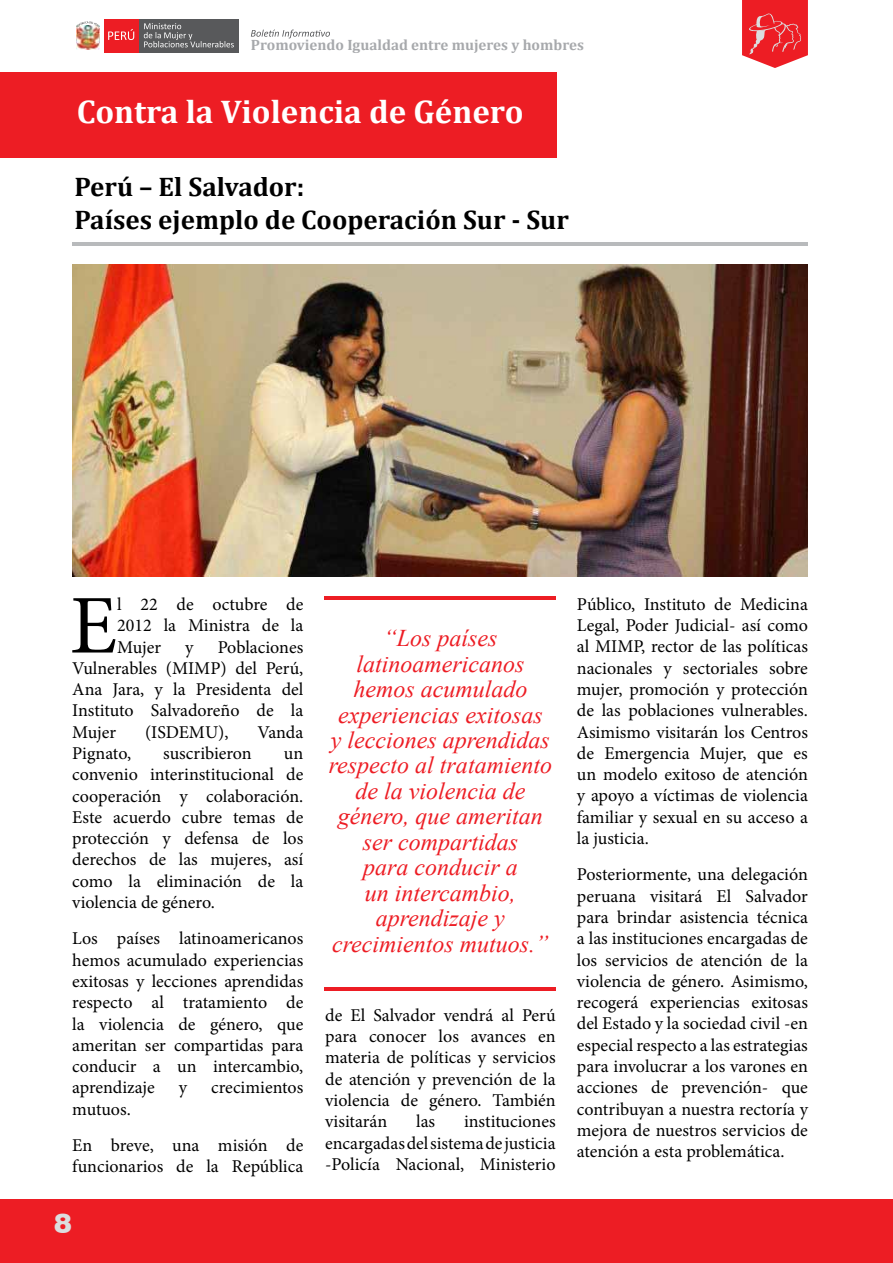
<style>
.page{position:relative;width:893px;height:1263px;background:#fff}
.page>*{position:absolute;margin:0;border:0;box-sizing:border-box;transform-origin:0 0}
.t1{font:83.55px "Minion Pro";color:#000}
.t2{font:700 33px "Cambria";color:#fff}
.t3{font:700 27px/32.4px "Cambria";color:#000}
.t4{font:27px "Swiss 721 BT Black Rounded";color:#dcddde}
.t5{font:italic 24px/25.5px "Times New Roman";color:#ed1d24;text-align:center}
.t6{font:18px/21.3px "Minion Pro";color:#000;text-align:justify}
.t7{font:700 15px "Cambria";color:#a7a9ac}
</style>
<div class="page">
<div style="left:0;top:1199px;width:892px;height:64px;background:#ed1d24"></div>
<svg style="left:251px;top:30px;width:79px;height:8px"></svg>
<img style="left:77px;top:27px;width:22px;height:23px">
<svg style="left:76px;top:21px;width:24px;height:6px"></svg>
<div style="left:104px;top:19px;width:35px;height:33px;background:#ed1d24"></div>
<svg style="left:108px;top:29px;width:26px;height:11px"></svg>
<div style="left:140px;top:19px;width:99px;height:33px;background:#58595b"></div>
<svg style="left:144px;top:23px;width:90px;height:24px"></svg>
<svg style="left:742px;top:0;width:66px;height:68px;background:#ed4046"></svg>
<div style="left:0;top:72px;width:556px;height:85px;background:#ed1d24"></div>
<hr style="left:72px;top:243px;width:736px;height:3px;background:#b8babc">
<hr style="left:325px;top:597px;width:231px;height:3px;background:#ed1d24">
<hr style="left:325px;top:987px;width:231px;height:4px;background:#ed1d24">
<img style="left:72px;top:265px;width:736px;height:311px">
<p class="t7" style="left:251px;top:34px;width:335px">Promoviendo Igualdad entre mujeres y hombres</p>
<h2 class="t2" style="left:77px;top:88px;width:448px">Contra la Violencia de Género</h2>
<h3 class="t3" style="left:74px;top:170px;width:496px">Perú – El Salvador:<br>Países ejemplo de Cooperación Sur - Sur</h3>
<h1 class="t1" style="left:70px;top:570px;width:49px">E</h1>
<p class="t6" style="left:117px;top:594px;width:187px">l 22 de octubre de 2012 la Ministra de la Mujer</p>
<p class="t6" style="left:72px;top:636px;width:233px;text-indent:145px">Poblaciones Vulnerables (MIMP) del Perú, Ana Jara, y la Presidenta del Instituto Salvadoreño de la Mujer</p>
<p class="t6" style="left:185px;top:636px;width:10px">y</p>
<p class="t6" style="left:145px;top:721px;width:85px">(ISDEMU),</p>
<p class="t6" style="left:257px;top:721px;width:47px">Vanda</p>
<p class="t6" style="left:72px;top:743px;width:60px">Pignato,</p>
<p class="t6" style="left:163px;top:743px;width:90px">suscribieron</p>
<p class="t6" style="left:72px;top:743px;width:233px;text-indent:212px">un convenio interinstitucional de cooperación y colaboración.<br>Este acuerdo cubre temas de protección y defensa de los derechos de las mujeres, así como la eliminación de la violencia de género.</p>
<p class="t6" style="left:72px;top:928px;width:233px">Los países latinoamericanos hemos acumulado experiencias exitosas y lecciones aprendidas respecto al tratamiento de la violencia de género, que ameritan ser compartidas para conducir a un intercambio, aprendizaje</p>
<p class="t6" style="left:179px;top:1077px;width:10px">y</p>
<p class="t6" style="left:211px;top:1077px;width:94px">crecimientos</p>
<p class="t6" style="left:72px;top:1091px;width:233px;line-height:36.3px">mutuos.<br>En breve, una misión de</p>
<p class="t6" style="left:72px;top:1156px;width:233px">funcionarios de la República</p>
<h3 class="t4" style="left:54px;top:1207px;width:19px">8</h3>
<p class="t5" style="left:329px;top:625px;width:225px">“Los países latinoamericanos hemos acumulado experiencias exitosas<br>y lecciones aprendidas respecto al tratamiento de la violencia de género, que ameritan ser compartidas<br>para conducir a<br>un intercambio, aprendizaje y crecimientos mutuos.”</p>
<p class="t6" style="left:325px;top:1004px;width:232px">de El Salvador vendrá al Perú para conocer los avances en materia de políticas y servicios de atención y prevención de la violencia de género. También visitarán</p>
<p class="t6" style="left:416px;top:1111px;width:21px">las</p>
<p class="t6" style="left:325px;top:1111px;width:232px;text-indent:139px">instituciones encargadas del sistema de justicia -Policía Nacional, Ministerio</p>
<p class="t6" style="left:577px;top:593px;width:233px">Público, Instituto de Medicina Legal, Poder Judicial- así como al MIMP, rector de las políticas nacionales y sectoriales sobre mujer, promoción y protección de las poblaciones vulnerables.<br>Asimismo visitarán los Centros de Emergencia Mujer, que es un modelo exitoso de atención y apoyo a víctimas de violencia familiar y sexual en su acceso a la justicia.</p>
<p class="t6" style="left:577px;top:864px;width:233px">Posteriormente, una delegación peruana visitará El Salvador para brindar asistencia técnica a las instituciones encargadas de los servicios de atención de la violencia de género. Asimismo, recogerá experiencias exitosas del Estado y la sociedad civil -en especial respecto a las estrategias para involucrar a los varones en acciones de prevención- que contribuyan a nuestra rectoría y mejora de nuestros servicios de atención a esta problemática.</p>
</div>
